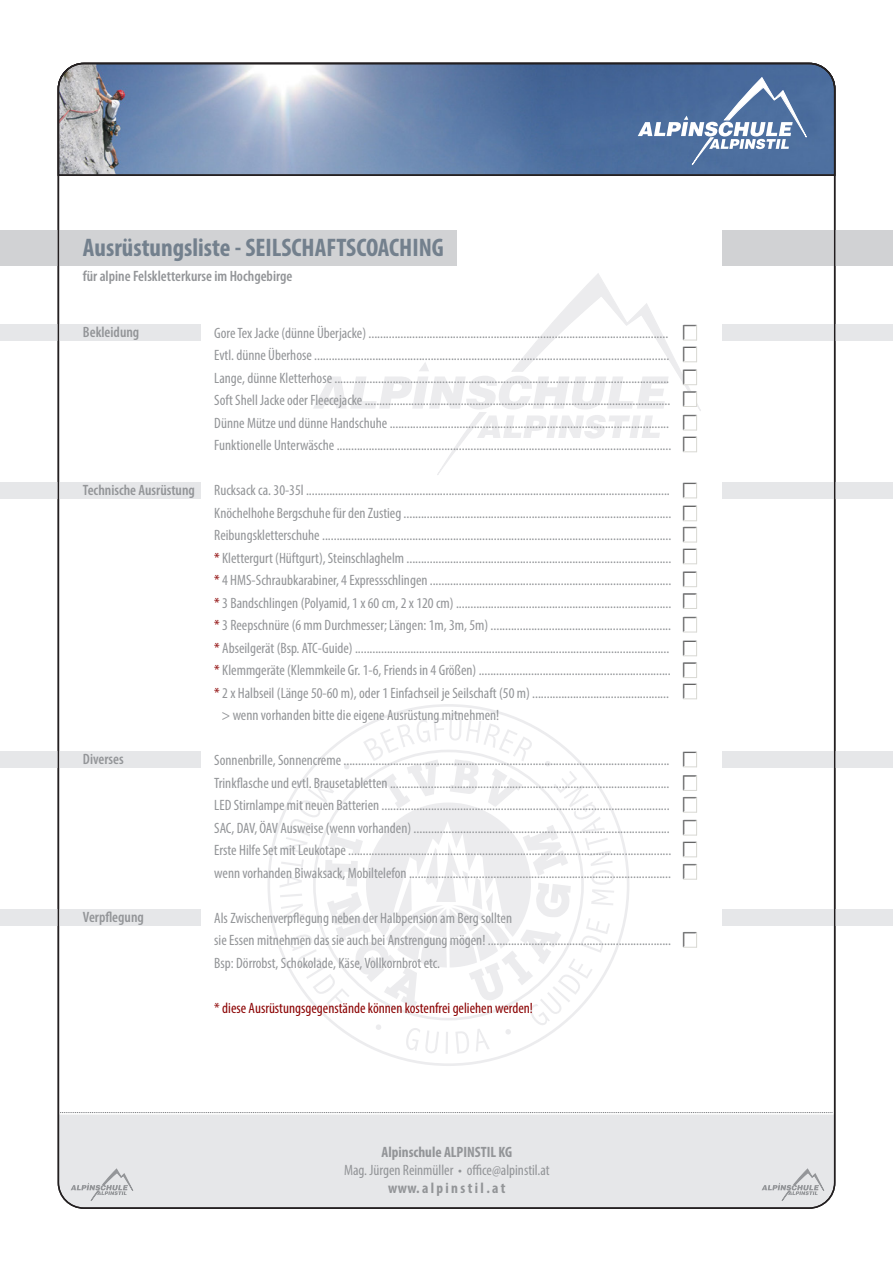
<style>
.page{position:relative;width:893px;height:1263px;background:#fff}
.page>*{position:absolute;margin:0;border:0;box-sizing:border-box;transform-origin:0 0}
.t1{font:700 condensed 25.5px "Myriad Pro";color:#73808d}
.t2{font:condensed 15px/22.5px "Myriad Pro";color:#939598}
.t3{font:600 condensed 15px "Myriad Pro";color:#939598}
.t4{font:condensed 15px "Myriad Pro";color:#8b0202}
.t5{font:700 condensed 15px "Myriad Pro";color:#939598}
.s1{color:#8b0202}
</style>
<div class="page">
<div style="left:58px;top:1114px;width:777px;height:94px;background:#e6e7e9"></div>
<svg style="left:61px;top:1112px;width:771px;height:1px"></svg>
<svg style="left:268px;top:704px;width:361px;height:362px"></svg>
<svg style="left:280px;top:712px;width:334px;height:342px"></svg>
<svg style="left:57px;top:62px;width:779px;height:115px;background:#758bac"></svg>
<svg style="left:638px;top:76px;width:178px;height:90px;background:#6582ab"></svg>
<svg style="left:437px;top:273px;width:264px;height:202px"></svg>
<svg style="left:477px;top:415px;width:183px;height:24px"></svg>
<svg style="left:314px;top:362px;width:355px;height:47px"></svg>
<svg style="left:762px;top:1168px;width:66px;height:33px;background:#d7d8da"></svg>
<svg style="left:71px;top:1168px;width:66px;height:33px;background:#d7d8da"></svg>
<div style="left:0;top:230px;width:456px;height:36px;background:#d1d2d4"></div>
<div style="left:0;top:324px;width:200px;height:16px;background:#e6e7e9"></div>
<div style="left:723px;top:230px;width:170px;height:36px;background:#d1d2d4"></div>
<div style="left:723px;top:324px;width:170px;height:16px;background:#e6e7e9"></div>
<div style="left:0;top:482px;width:200px;height:16px;background:#e6e7e9"></div>
<div style="left:723px;top:482px;width:170px;height:16px;background:#e6e7e9"></div>
<div style="left:0;top:751px;width:200px;height:16px;background:#e6e7e9"></div>
<div style="left:723px;top:751px;width:170px;height:16px;background:#e6e7e9"></div>
<div style="left:0;top:910px;width:200px;height:16px;background:#e6e7e9"></div>
<div style="left:723px;top:910px;width:170px;height:16px;background:#e6e7e9"></div>
<svg style="left:683px;top:325px;width:15px;height:16px"></svg>
<svg style="left:683px;top:347px;width:15px;height:16px"></svg>
<svg style="left:683px;top:369px;width:15px;height:38px"></svg>
<svg style="left:683px;top:415px;width:15px;height:16px"></svg>
<svg style="left:683px;top:437px;width:15px;height:16px"></svg>
<svg style="left:683px;top:549px;width:14px;height:16px"></svg>
<svg style="left:683px;top:571px;width:14px;height:38px"></svg>
<svg style="left:683px;top:617px;width:14px;height:16px"></svg>
<svg style="left:683px;top:641px;width:14px;height:37px"></svg>
<svg style="left:683px;top:752px;width:14px;height:16px"></svg>
<svg style="left:683px;top:775px;width:14px;height:16px"></svg>
<svg style="left:683px;top:797px;width:14px;height:16px"></svg>
<svg style="left:683px;top:820px;width:14px;height:16px"></svg>
<svg style="left:683px;top:842px;width:14px;height:16px"></svg>
<svg style="left:683px;top:864px;width:14px;height:16px"></svg>
<svg style="left:683px;top:932px;width:14px;height:16px"></svg>
<svg style="left:683px;top:483px;width:14px;height:16px"></svg>
<svg style="left:683px;top:506px;width:14px;height:37px"></svg>
<svg style="left:683px;top:684px;width:14px;height:16px"></svg>
<h1 class="t1" style="left:83px;top:232px;width:363px">Ausrüstungsliste - SEILSCHAFTSCOACHING</h1>
<p class="t3" style="left:83px;top:268px;width:211px">für alpine Felskletterkurse im Hochgebirge</p>
<p class="t3" style="left:83px;top:323px;width:58px">Bekleidung</p>
<p class="t2" style="left:214px;top:321px;width:458px">Gore Tex Jacke (dünne Überjacke) .......................................................................................................<br>Evtl. dünne Überhose ..........................................................................................................................<br>Lange, dünne Kletterhose ...................................................................................................................<br>Soft Shell Jacke oder Fleecejacke .........................................................................................................<br>Dünne Mütze und dünne Handschuhe ................................................................................................<br>Funktionelle Unterwäsche ...................................................................................................................</p>
<p class="t2" style="left:214px;top:479px;width:457px">Rucksack ca. 30-35l .............................................................................................................................</p>
<p class="t2" style="left:214px;top:501px;width:458px">Knöchelhohe Bergschuhe für den Zustieg ............................................................................................</p>
<p class="t2" style="left:214px;top:524px;width:458px">Reibungskletterschuhe ........................................................................................................................</p>
<p class="t2" style="left:214px;top:546px;width:458px"><span class="s1">*</span> Klettergurt (Hüftgurt), Steinschlaghelm ...........................................................................................</p>
<p class="t2" style="left:214px;top:569px;width:458px"><span class="s1">*</span> 4 HMS-Schraubkarabiner, 4 Expressschlingen ...................................................................................</p>
<p class="t2" style="left:214px;top:591px;width:458px"><span class="s1">*</span> 3 Bandschlingen (Polyamid, 1 x 60 cm, 2 x 120 cm) ..........................................................................</p>
<p class="t2" style="left:214px;top:614px;width:458px"><span class="s1">*</span> 3 Reepschnüre (6 mm Durchmesser; Längen: 1m, 3m, 5m) ..............................................................</p>
<p class="t2" style="left:214px;top:636px;width:456px"><span class="s1">*</span> Abseilgerät (Bsp. ATC-Guide) ............................................................................................................</p>
<p class="t2" style="left:214px;top:659px;width:458px"><span class="s1">*</span> Klemmgeräte (Klemmkeile Gr. 1-6, Friends in 4 Größen) ..................................................................</p>
<p class="t2" style="left:214px;top:681px;width:456px"><span class="s1">*</span> 2 x Halbseil (Länge 50-60 m), oder 1 Einfachseil je Seilschaft (50 m) ...............................................</p>
<p class="t2" style="left:221px;top:704px;width:279px">&gt; wenn vorhanden bitte die eigene Ausrüstung mitnehmen!</p>
<p class="t2" style="left:214px;top:749px;width:458px">Sonnenbrille, Sonnencreme ................................................................................................................<br>Trinkflasche und evtl. Brausetabletten ................................................................................................<br>LED Stirnlampe mit neuen Batterien ...................................................................................................<br>SAC, DAV, ÖAV Ausweise (wenn vorhanden) ........................................................................................<br>Erste Hilfe Set mit Leukotape ............................................................................................................... wenn vorhanden Biwaksack, Mobiltelefon ..........................................................................................</p>
<p class="t2" style="left:214px;top:906px;width:458px">Als Zwischenverpflegung neben der Halbpension am Berg sollten<br>sie Essen mitnehmen das sie auch bei Anstrengung mögen! ...............................................................<br>Bsp: Dörrobst, Schokolade, Käse, Vollkornbrot etc.</p>
<p class="t4" style="left:214px;top:999px;width:320px">* diese Ausrüstungsgegenstände können kostenfrei geliehen werden!</p>
<p class="t3" style="left:83px;top:481px;width:114px">Technische Ausrüstung</p>
<p class="t3" style="left:83px;top:751px;width:42px">Diverses</p>
<p class="t3" style="left:83px;top:909px;width:62px">Verpflegung</p>
<p class="t5" style="left:381px;top:1143px;width:132px">Alpinschule ALPINSTIL KG</p>
<p class="t2" style="left:344px;top:1159px;width:207px">Mag. Jürgen Reinmüller • office@alpinstil.at</p>
<p class="t5" style="left:388px;top:1179px;width:119px">www. a l p i n s t i l . a t</p>
</div>
